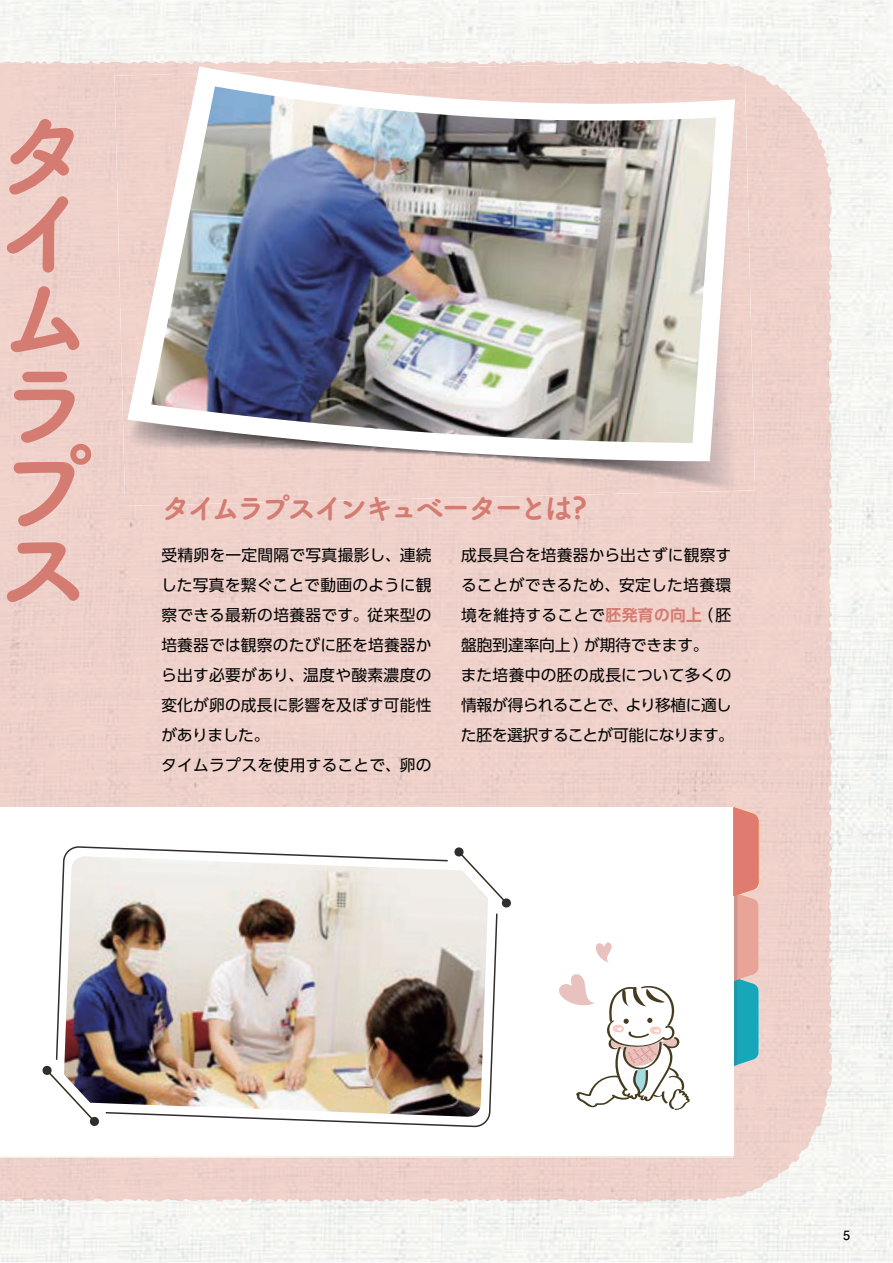
<style>
.page{position:relative;width:893px;height:1263px;background:#fff}
.page>*{position:absolute;margin:0;border:0;box-sizing:border-box;transform-origin:0 0}
.t1{font:97.5px/82.5px "Tsuku A Rd Gothic Std E 90 msp RKSJ V";color:#d47c71}
.t2{font:30px "Tsuku A Rd Gothic Std E 90 msp RKSJ V";letter-spacing:-.15em;color:#d47c71}
.t3{font:15.75px/30px "UD Shin Go Pro Regular 90 msp RKSJ H";letter-spacing:.01em;color:#030303}
.t4{font:15.75px/30px "UD Shin Go Pro Regular 90 msp RKSJ H";letter-spacing:-.04em;color:#030303}
.t5{font:15.75px "UD Shin Go Pro Regular 90 msp RKSJ H";letter-spacing:-.01em;color:#030303}
.t6{font:15.75px "UD Shin Go Pro Regular 90 msp RKSJ H";letter-spacing:-.045em;color:#030303}
.t7{font:12.75px "Futo Go B101 Pr 6 N Bold 90 msp RKSJ H";color:#030303}
.s1{font-family:"UD Shin Go Pro De Bold 90 msp RKSJ H";color:#d47c71}
</style>
<div class="page">
<img style="left:0;top:0;width:893px;height:1263px">
<div style="left:0;top:61px;width:300px;height:1141px;background:#efd1cb"></div>
<div style="left:0;top:807px;width:733px;height:349px;background:#fff"></div>
<svg style="left:733px;top:807px;width:25px;height:259px"></svg>
<img style="left:598px;top:60px;width:147px;height:2px">
<img style="left:114px;top:62px;width:641px;height:444px">
<svg style="left:127px;top:66px;width:608px;height:395px;fill:#f0d2cb"></svg>
<img style="left:151px;top:86px;width:565px;height:357px">
<svg style="left:203px;top:913px;width:295px;height:214px"></svg>
<svg style="left:55px;top:847px;width:285px;height:213px"></svg>
<svg style="left:454px;top:847px;width:57px;height:61px"></svg>
<svg style="left:42px;top:1065px;width:57px;height:61px"></svg>
<img style="left:64px;top:856px;width:424px;height:261px">
<svg style="left:559px;top:974px;width:131px;height:136px"></svg>
<svg style="left:596px;top:943px;width:16px;height:20px"></svg>
<h1 class="t1" style="left:-4px;top:126px;width:96px">タイムラプス</h1>
<h2 class="t2" style="left:161px;top:497px;width:428px">タイムラプスインキュベーターとは?</h2>
<p class="t3" style="left:161px;top:542px;width:272px">受精卵を一定間隔で写真撮影し、連続した写真を繋ぐことで動画のように観察できる最新の培養器です。従来型の培養器では観察のたびに胚を培養器から出す必要があり、温度や酸素濃度の変化が卵の成長に影響を及ぼす可能性がありました。<br>タイムラプスを使用することで、卵の</p>
<p class="t3" style="left:461px;top:542px;width:272px;text-align:right">成長具合を培養器から出さずに観察することができるため、安定した培養環（胚</p>
<p class="t3" style="left:584px;top:602px;width:126px;text-indent:-123px">境を維持することで<span class="s1">胚発育の向上</span>が期待できます。</p>
<p class="t5" style="left:461px;top:639px;width:129px">盤胞到達率向上）</p>
<p class="t3" style="left:461px;top:662px;width:272px">また培養中の胚の成長について多くの</p>
<p class="t6" style="left:625px;top:699px;width:108px">より移植に適し</p>
<p class="t4" style="left:461px;top:692px;width:275px">情報が得られることで、<br>た胚を選択することが可能になります。</p>
<p class="t7" style="left:843px;top:1230px;width:9px">5</p>
</div>
